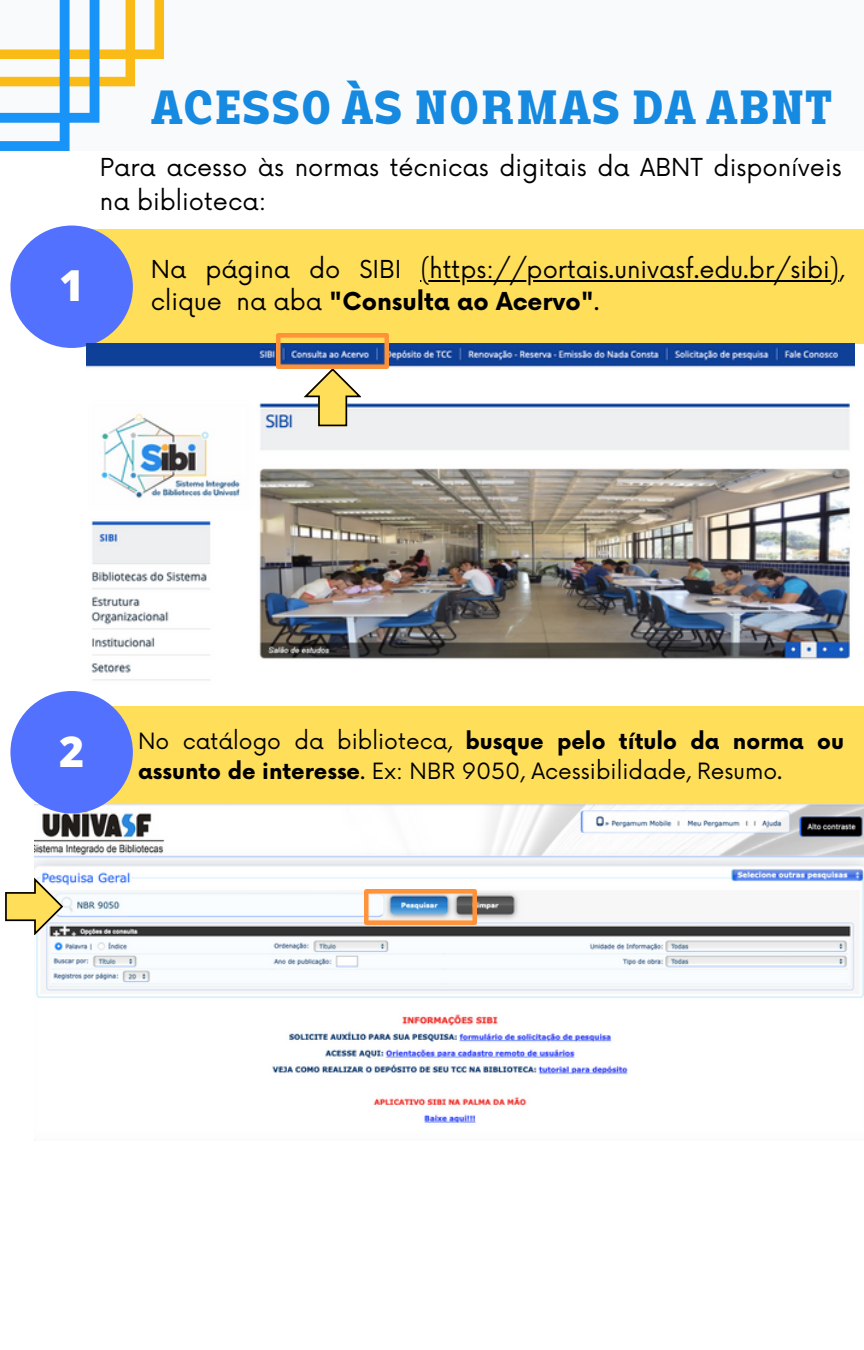
<style>
.page{position:relative;width:864px;height:1350px;background:#fff}
.page>*{position:absolute;margin:0;border:0;box-sizing:border-box;transform-origin:0 0}
.t1{font:700 46.35px "Lazord Slab";color:#1689e0}
.t2{font:800 42.75px "Open Sans";color:#fff}
.t3{font:24.07px/33.8px "Now";color:#000}
.t4{font:21.82px/30.4px "Now";color:#000}
.s1{font-weight:700}
</style>
<div class="page">
<div style="left:0;top:0;width:864px;height:151px;background:#f8fafb"></div>
<svg style="left:0;top:0;width:164px;height:151px"></svg>
<div style="left:59px;top:230px;width:805px;height:114px;background:#ffde59"></div>
<div style="left:10px;top:226px;width:123px;height:122px;background:#5271ff;border-radius:50%"></div>
<img style="left:86px;top:344px;width:768px;height:353px">
<svg style="left:304px;top:368px;width:58px;height:58px"></svg>
<div style="left:59px;top:706px;width:805px;height:105px;background:#ffde59"></div>
<img style="left:34px;top:805px;width:830px;height:336px">
<div style="left:10px;top:691px;width:123px;height:122px;background:#5271ff;border-radius:50%"></div>
<hr style="left:421px;top:280px;width:418px;height:1px;background:#000">
<svg style="left:5px;top:878px;width:58px;height:58px"></svg>
<img style="left:365px;top:889px;width:111px;height:35px">
<img style="left:277px;top:333px;width:111px;height:35px">
<p class="t2" style="left:59px;top:256px;width:27px">1</p>
<p class="t1" style="left:151px;top:90px;width:682px">ACESSO ÀS NORMAS DA ABNT</p>
<p class="t3" style="left:100px;top:152px;width:743px">Para acesso às normas técnicas digitais da ABNT disponíveis na biblioteca:</p>
<p class="t3" style="left:151px;top:255px;width:695px;line-height:31.9px;text-indent:270px">(https://portais.univasf.edu.br/sibi), clique na aba <span class="s1">"Consulta ao Acervo"</span>.</p>
<p class="t3" style="left:151px;top:254px;width:252px">Na página do SIBI</p>
<p class="t2" style="left:59px;top:721px;width:27px">2</p>
<p class="t4" style="left:138px;top:727px;width:707px">No catálogo da biblioteca, <span class="s1">busque pelo título da norma ou assunto de interesse</span>. Ex: NBR 9050, Acessibilidade, Resumo.</p>
</div>
